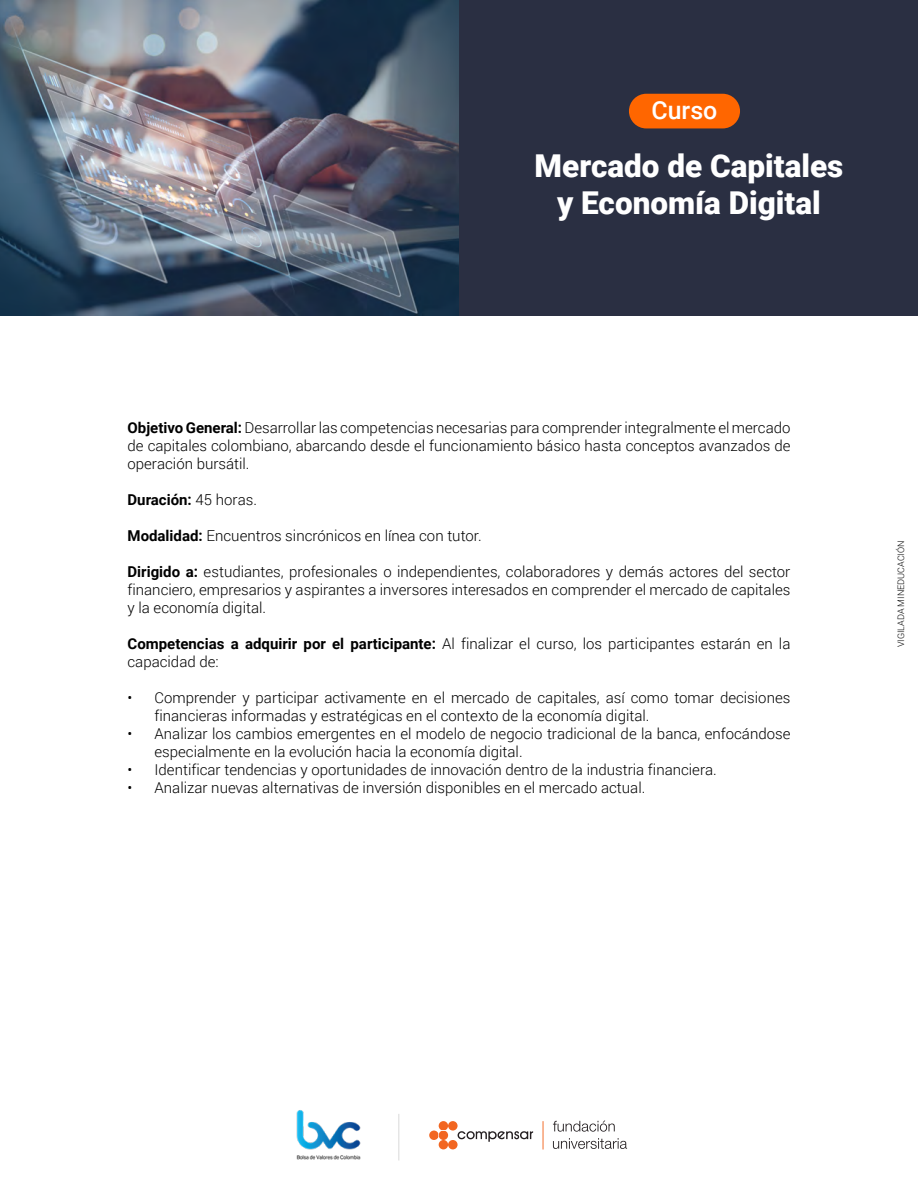
<style>
.page{position:relative;width:918px;height:1188px;background:#fff}
.page>*{position:absolute;margin:0;border:0;box-sizing:border-box;transform-origin:0 0}
.t1{font:900 31.5px/37.8px "Roboto";color:#fff;text-align:center}
.t2{font:500 24.9px "Roboto";color:#fff}
.t3{font:300 15px/18px "Roboto";color:#000}
.t4{font:700 15px "Roboto";color:#000}
.t5{font:300 9px "Roboto";color:#000}
.s1{font-weight:700}
.s2{font-weight:300}
</style>
<div class="page">
<svg style="left:429px;top:1121px;width:198px;height:29px"></svg>
<img style="left:296px;top:1110px;width:65px;height:50px">
<hr style="left:398px;top:1114px;width:1px;height:46px;background:#dedede">
<div style="left:459px;top:0;width:459px;height:315px;background:#2a2f42"></div>
<img style="left:0;top:0;width:459px;height:315px">
<div style="left:629px;top:94px;width:111px;height:34px;background:#f60;border-radius:17px"></div>
<h2 class="t2" style="left:652px;top:93px;width:67px">Curso</h2>
<h1 class="t1" style="left:535px;top:145px;width:310px">Mercado de Capitales y Economía Digital</h1>
<p class="t3" style="left:128px;top:418px;width:664px;text-align:justify"><span class="s1">Objetivo General:</span> Desarrollar las competencias necesarias para comprender integralmente el mercado de capitales colombiano, abarcando desde el funcionamiento básico hasta conceptos avanzados de operación bursátil.</p>
<p class="t4" style="left:128px;top:489px;width:131px">Duración: <span class="s2">45 horas.</span></p>
<p class="t3" style="left:128px;top:526px;width:356px"><span class="s1">Modalidad:</span> Encuentros sincrónicos en línea con tutor.</p>
<p class="t3" style="left:128px;top:562px;width:664px;text-align:justify"><span class="s1">Dirigido a:</span> estudiantes, profesionales o independientes, colaboradores y demás actores del sector financiero, empresarios y aspirantes a inversores interesados en comprender el mercado de capitales y la economía digital.</p>
<p class="t3" style="left:128px;top:634px;width:664px"><span class="s1">Competencias a adquirir por el participante:</span> Al finalizar el curso, los participantes estarán en la capacidad de:</p>
<p class="t3" style="left:155px;top:688px;width:637px;text-indent:-27px">• Comprender y participar activamente en el mercado de capitales, así como tomar decisiones financieras informadas y estratégicas en el contexto de la economía digital.</p>
<p class="t3" style="left:155px;top:724px;width:637px;text-indent:-27px">• Analizar los cambios emergentes en el modelo de negocio tradicional de la banca, enfocándose especialmente en la evolución hacia la economía digital.</p>
<p class="t3" style="left:128px;top:760px;width:591px">• Identificar tendencias y oportunidades de innovación dentro de la industria financiera.</p>
<p class="t3" style="left:128px;top:778px;width:519px">• Analizar nuevas alternativas de inversión disponibles en el mercado actual.</p>
<p class="t5" style="left:895px;top:647px;width:108px;rotate:-90deg">VIGILADA MINEDUCACIÓN</p>
</div>
